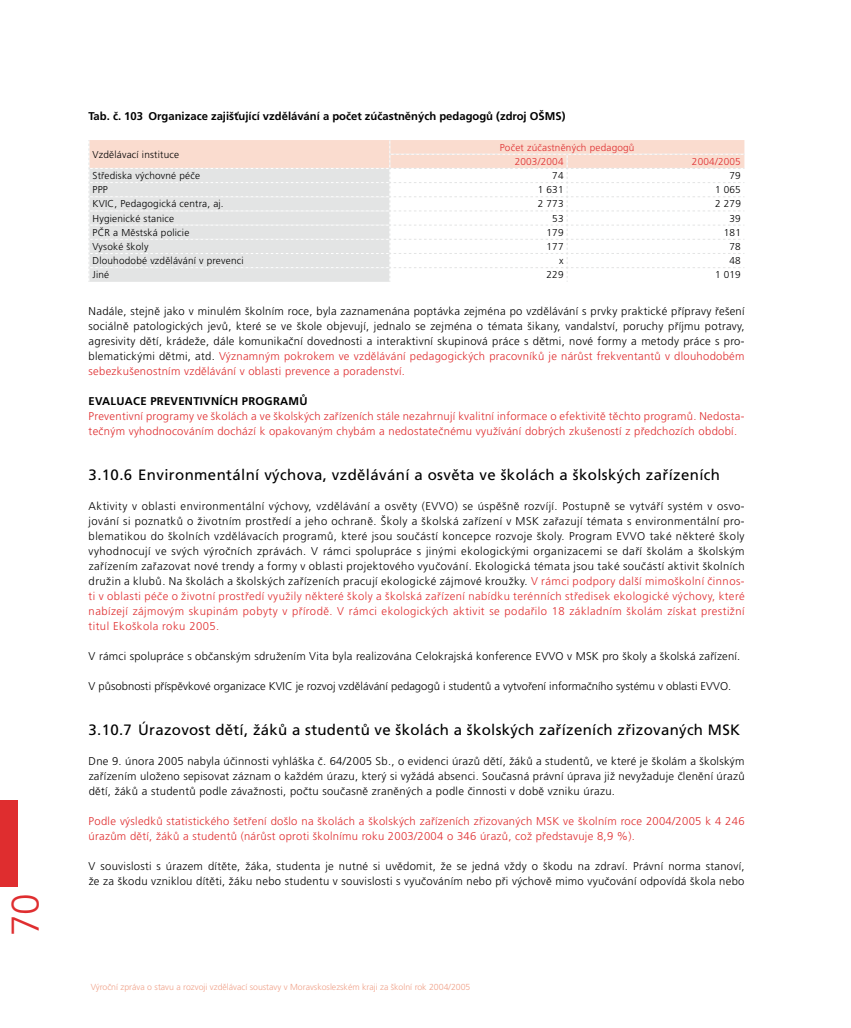
<style>
.page{position:relative;width:851px;height:1028px;background:#fff}
.page>*{position:absolute;margin:0;border:0;box-sizing:border-box;transform-origin:0 0}
.t1{font:300 38.75px "Frutiger CE";color:#df2d2f}
.t2{font:15px "Frutiger CE";letter-spacing:.025em;color:#000}
.t3{font:300 11.25px/15px "Frutiger CE";letter-spacing:.025em;color:#000;text-align:justify}
.t4{font:300 11.25px/15px "Frutiger CE";letter-spacing:.025em;color:#df2d2f}
.t5{font:300 11.25px "Frutiger CE";color:#000}
.t6{font:700 11.25px "Frutiger CE";color:#000}
.t7{font:700 11.25px "Frutiger CE";letter-spacing:.025em;color:#000}
.t8{font:300 10px "Frutiger CE";letter-spacing:.02em;color:#000}
.t9{font:300 10px/14.1px "Frutiger CE";letter-spacing:.02em;color:#df2d2f}
.t10{font:300 8.75px "Frutiger CE";color:#f0a28a}
.s1{color:#df2d2f}
</style>
<div class="page">
<div style="left:0;top:800px;width:18px;height:86px;background:#df2d2f"></div>
<svg style="left:89px;top:140px;width:655px;height:142px"></svg>
<h1 class="t1" style="left:3px;top:936px;width:44px;rotate:-90deg">70</h1>
<p class="t6" style="left:89px;top:109px;width:478px">Tab. č. 103 Organizace zajišťující vzdělávání a počet zúčastněných pedagogů (zdroj OŠMS)</p>
<p class="t8" style="left:92px;top:148px;width:88px">Vzdělávací instituce</p>
<p class="t9" style="left:514px;top:141px;width:121px;text-indent:-15px">Počet zúčastněných pedagogů<br>2003/2004</p>
<p class="t9" style="left:692px;top:155px;width:50px">2004/2005</p>
<p class="t8" style="left:92px;top:170px;width:109px">Střediska výchovné péče</p>
<p class="t8" style="left:552px;top:170px;width:13px">74</p>
<p class="t8" style="left:729px;top:170px;width:13px">79</p>
<p class="t8" style="left:92px;top:184px;width:17px">PPP</p>
<p class="t8" style="left:537px;top:184px;width:24px">1 631</p>
<p class="t8" style="left:715px;top:184px;width:27px">1 065</p>
<p class="t8" style="left:92px;top:198px;width:133px">KVIC , Pedagogická centra, aj.</p>
<p class="t8" style="left:537px;top:198px;width:27px">2 773</p>
<p class="t8" style="left:715px;top:198px;width:27px">2 279</p>
<p class="t8" style="left:92px;top:212px;width:83px">Hygienické stanice</p>
<p class="t8" style="left:552px;top:212px;width:13px">53</p>
<p class="t8" style="left:729px;top:212px;width:13px">39</p>
<p class="t8" style="left:92px;top:226px;width:98px">PČR a Městská policie</p>
<p class="t8" style="left:546px;top:226px;width:19px">1 79</p>
<p class="t8" style="left:723px;top:226px;width:15px">1 81</p>
<p class="t8" style="left:92px;top:241px;width:57px">Vysoké školy</p>
<p class="t8" style="left:546px;top:241px;width:19px">1 77</p>
<p class="t8" style="left:729px;top:241px;width:13px">78</p>
<p class="t8" style="left:92px;top:255px;width:153px">Dlouhodobé vzdělávání v prevenci</p>
<p class="t8" style="left:559px;top:255px;width:6px">x</p>
<p class="t8" style="left:729px;top:255px;width:13px">48</p>
<p class="t8" style="left:92px;top:269px;width:18px">Jiné</p>
<p class="t8" style="left:546px;top:269px;width:19px">229</p>
<p class="t8" style="left:715px;top:269px;width:27px">1 01 9</p>
<p class="t3" style="left:89px;top:304px;width:657px">Nadále, stejně jako v minulém školním roce, byla zaznamenána poptávka zejména po vzdělávání s prvky praktické přípravy řešení sociálně patologických jevů, které se ve škole objevují, jednalo se zejména o témata šikany, vandalství, poruchy příjmu potravy, agresivity dětí, krádeže, dále komunikační dovednosti a interaktivní skupinová práce s dětmi, nové formy a metody práce s pro&shy;blematickými dětmi, atd. <span class="s1">Významným pokrokem ve vzdělávání pedagogických pracovníků je nárůst frekventantů v dlouhodobém sebezkušenostním vzdělávání v oblasti prevence a poradenství.</span></p>
<p class="t7" style="left:89px;top:394px;width:220px">EVALUACE PREVENTIVNÍCH PROGRAMŮ</p>
<p class="t4" style="left:89px;top:409px;width:657px">Preventivní programy ve školách a ve školských zařízeních stále nezahrnují kvalitní informace o efektivitě těchto programů. Nedosta&shy;tečným vyhodnocováním dochází k opakovaným chybám a nedostatečnému využívání dobrých zkušeností z předchozích období.</p>
<h2 class="t2" style="left:89px;top:466px;width:633px">3.10.6 Environmentální výchova, vzdělávání a osvěta ve školách a školských zařízeních</h2>
<p class="t3" style="left:89px;top:499px;width:657px">Aktivity v oblasti environmentální výchovy, vzdělávání a osvěty (EVVO) se úspěšně rozvíjí. Postupně se vytváří systém v osvo&shy;jování si poznatků o životním prostředí a jeho ochraně. Školy a školská zařízení v MSK zařazují témata s environmentální pro&shy;blematikou do školních vzdělávacích programů, které jsou součástí koncepce rozvoje školy. Program EVVO také některé školy vyhodnocují ve svých výročních zprávách. V rámci spolupráce s jinými ekologickými organizacemi se daří školám a školským zařízením zařazovat nové trendy a formy v oblasti projektového vyučování. Ekologická témata jsou také součástí aktivit školních družin a klubů. Na školách a školských zařízeních pracují ekologické zájmové kroužky. <span class="s1">V rámci podpory další mimoškolní činnos&shy;ti v oblasti péče o životní prostředí využily některé školy a školská zařízení nabídku terénních středisek ekologické výchovy, které nabízejí zájmovým skupinám pobyty v přírodě. V rámci ekologických aktivit se podařilo 1 8 základním školám získat prestižní titul Ekoškola roku 2005.</span></p>
<p class="t3" style="left:89px;top:649px;width:653px">V rámci spolupráce s občanským sdružením Vita byla realizována C elokrajská konference EVVO v MSK pro školy a školská zařízení.</p>
<p class="t5" style="left:89px;top:680px;width:644px">V působnosti příspěvkové organizace KVIC je rozvoj vzdělávání pedagogů i studentů a vytvoření informačního systému v oblasti EVVO.</p>
<h2 class="t2" style="left:89px;top:721px;width:653px">3.10.7 Ú razovost dětí, žáků a studentů ve školách a školských zařízeních zřizovaných MSK</h2>
<p class="t3" style="left:89px;top:754px;width:657px">Dne 9. února 2005 nabyla účinnosti vyhláška č. 64/2005 Sb., o evidenci úrazů dětí, žáků a studentů, ve které je školám a školským zařízením uloženo sepisovat záznam o každém úrazu, který si vyžádá absenci. Současná právní úprava již nevyžaduje členění úrazů dětí, žáků a studentů podle závažnosti, počtu současně zraněných a podle činnosti v době vzniku úrazu.</p>
<p class="t4" style="left:89px;top:814px;width:657px">Podle výsledků statistického šetření došlo na školách a školských zařízeních zřizovaných MSK ve školním roce 2004/2005 k 4 246 úrazům dětí, žáků a studentů (nárůst oproti školnímu roku 2003/2004 o 346 úrazů, což představuje 8,9 %).</p>
<p class="t3" style="left:89px;top:859px;width:657px">V souvislosti s úrazem dítěte, žáka, studenta je nutné si uvědomit, že se jedná vždy o škodu na zdraví. Právní norma stanoví, že za škodu vzniklou dítěti, žáku nebo studentu v souvislosti s vyučováním nebo při výchově mimo vyučování odpovídá škola nebo</p>
<p class="t10" style="left:91px;top:981px;width:381px">Výroční zpráva o stavu a rozvoji vzdělávací soustavy v Moravskoslezském kraji za školní rok 2004/2005</p>
</div>
